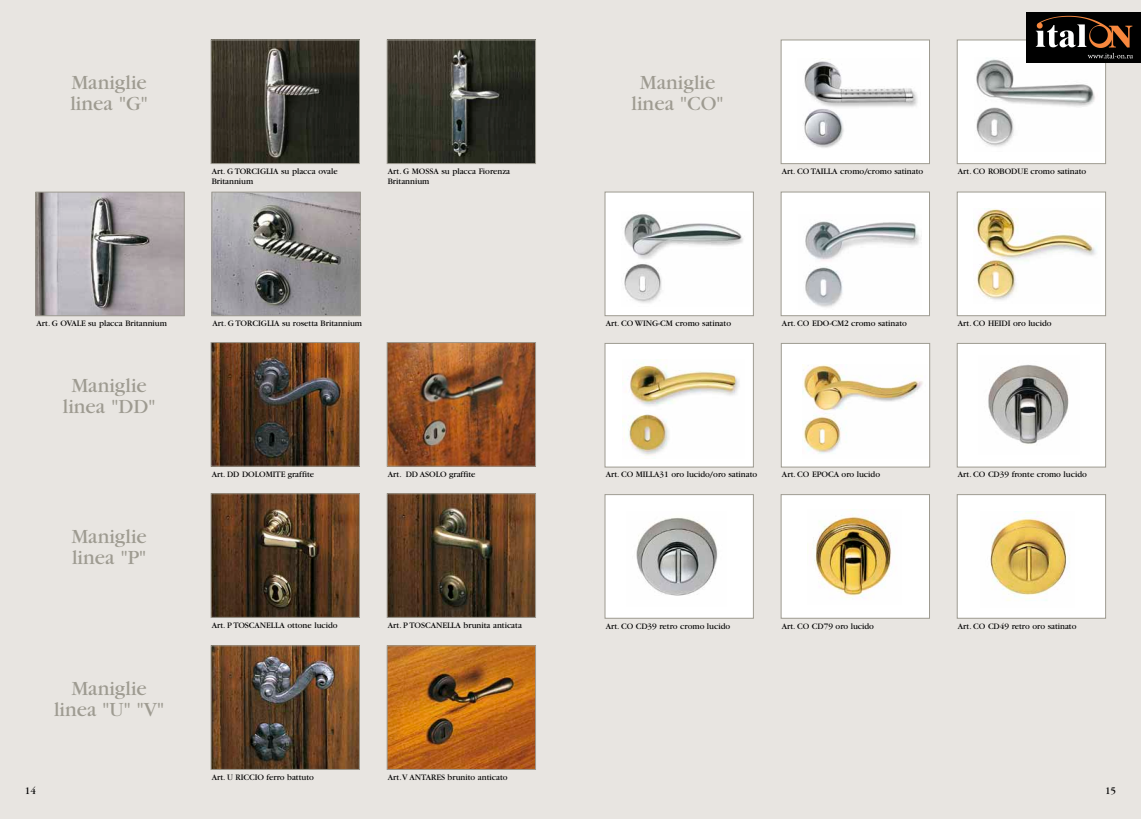
<style>
.page{position:relative;width:1141px;height:819px;background:#e8e5e1}
.page>*{position:absolute;margin:0;border:0;box-sizing:border-box;transform-origin:0 0}
.t1{font:21px/21px "Garamond";color:#9e9b91;text-align:center}
.t2{font:10.5px "Garamond";color:#000}
.t3{font:8.75px/10.5px "Garamond";color:#000}
</style>
<div class="page">
<img style="left:389px;top:42px;width:145px;height:120px">
<div style="left:387px;top:40px;width:149px;height:124px;border:1px solid #9e9b91"></div>
<img style="left:214px;top:194px;width:145px;height:120px">
<div style="left:212px;top:192px;width:149px;height:124px;border:1px solid #9e9b91"></div>
<img style="left:38px;top:194px;width:144px;height:120px">
<div style="left:36px;top:192px;width:148px;height:124px;border:1px solid #9e9b91"></div>
<img style="left:213px;top:42px;width:145px;height:120px">
<div style="left:211px;top:40px;width:149px;height:124px;border:1px solid #9e9b91"></div>
<img style="left:389px;top:344px;width:145px;height:120px">
<div style="left:387px;top:342px;width:149px;height:124px;border:1px solid #9e9b91"></div>
<img style="left:213px;top:344px;width:145px;height:120px">
<div style="left:211px;top:342px;width:149px;height:124px;border:1px solid #9e9b91"></div>
<img style="left:213px;top:495px;width:145px;height:120px">
<div style="left:211px;top:493px;width:149px;height:124px;border:1px solid #9e9b91"></div>
<img style="left:389px;top:495px;width:145px;height:120px">
<div style="left:387px;top:493px;width:149px;height:124px;border:1px solid #9e9b91"></div>
<div style="left:781px;top:343px;width:149px;height:124px;background:#fff"></div>
<img style="left:802px;top:364px;width:121px;height:90px">
<div style="left:781px;top:343px;width:149px;height:124px;border:1px solid #9e9b91"></div>
<div style="left:605px;top:343px;width:148px;height:124px;background:#fff"></div>
<img style="left:623px;top:362px;width:117px;height:94px">
<div style="left:605px;top:343px;width:149px;height:124px;border:1px solid #9e9b91"></div>
<div style="left:781px;top:192px;width:148px;height:124px;background:#fff"></div>
<img style="left:805px;top:221px;width:116px;height:87px">
<div style="left:781px;top:192px;width:149px;height:124px;border:1px solid #9e9b91"></div>
<div style="left:781px;top:40px;width:148px;height:124px;background:#fff"></div>
<img style="left:803px;top:58px;width:115px;height:90px">
<div style="left:781px;top:40px;width:149px;height:124px;border:1px solid #9e9b91"></div>
<div style="left:781px;top:494px;width:148px;height:124px;background:#fff"></div>
<img style="left:813px;top:509px;width:79px;height:89px">
<div style="left:781px;top:494px;width:149px;height:124px;border:1px solid #9e9b91"></div>
<div style="left:957px;top:343px;width:149px;height:124px;background:#fff"></div>
<img style="left:988px;top:364px;width:81px;height:80px">
<div style="left:957px;top:343px;width:149px;height:124px;border:1px solid #9e9b91"></div>
<div style="left:605px;top:192px;width:148px;height:124px;background:#fff"></div>
<img style="left:624px;top:214px;width:119px;height:89px">
<div style="left:605px;top:192px;width:149px;height:124px;border:1px solid #9e9b91"></div>
<div style="left:957px;top:494px;width:149px;height:124px;background:#fff"></div>
<img style="left:990px;top:511px;width:80px;height:90px">
<div style="left:957px;top:494px;width:149px;height:124px;border:1px solid #9e9b91"></div>
<div style="left:605px;top:494px;width:148px;height:124px;background:#fff"></div>
<img style="left:636px;top:517px;width:82px;height:79px">
<div style="left:605px;top:494px;width:149px;height:124px;border:1px solid #9e9b91"></div>
<div style="left:957px;top:192px;width:149px;height:124px;background:#fff"></div>
<img style="left:973px;top:208px;width:124px;height:92px">
<div style="left:957px;top:192px;width:149px;height:124px;border:1px solid #9e9b91"></div>
<div style="left:957px;top:40px;width:149px;height:124px;background:#fff"></div>
<img style="left:976px;top:58px;width:124px;height:89px">
<div style="left:957px;top:40px;width:149px;height:124px;border:1px solid #9e9b91"></div>
<img style="left:389px;top:647px;width:145px;height:120px">
<div style="left:387px;top:645px;width:149px;height:124px;border:1px solid #9e9b91"></div>
<img style="left:213px;top:647px;width:145px;height:120px">
<div style="left:211px;top:645px;width:149px;height:124px;border:1px solid #9e9b91"></div>
<img style="left:1027px;top:13px;width:114px;height:49px">
<h1 class="t1" style="left:70px;top:72px;width:79px;text-align:left">Maniglie linea "G"</h1>
<p class="t3" style="left:212px;top:166px;width:128px">Art. G TORCIGLIA su placca ovale<br>Britannium</p>
<p class="t3" style="left:388px;top:166px;width:124px">Art. G MOSSA su placca Fiorenza<br>Britannium</p>
<p class="t3" style="left:36px;top:318px;width:132px">Art. G OVALE su placca Britannium</p>
<p class="t3" style="left:213px;top:318px;width:151px">Art. G TORCIGLIA su rosetta Britannium</p>
<h1 class="t1" style="left:63px;top:375px;width:94px">Maniglie linea "DD"</h1>
<h1 class="t1" style="left:71px;top:525px;width:77px;text-align:left">Maniglie linea "P"</h1>
<h1 class="t1" style="left:54px;top:677px;width:112px">Maniglie linea "U" "V"</h1>
<p class="t3" style="left:212px;top:468px;width:104px">Art. DD DOLOMITE graffite</p>
<p class="t3" style="left:388px;top:468px;width:89px">Art. DD ASOLO graffite</p>
<p class="t3" style="left:212px;top:620px;width:127px">Art. P TOSCANELLA ottone lucido</p>
<p class="t3" style="left:388px;top:620px;width:136px">Art. P TOSCANELLA brunita anticata</p>
<p class="t3" style="left:212px;top:772px;width:104px">Art. U RICCIO ferro battuto</p>
<p class="t3" style="left:388px;top:772px;width:121px">Art. V ANTARES brunito anticato</p>
<h1 class="t1" style="left:632px;top:72px;width:93px">Maniglie linea "CO"</h1>
<p class="t3" style="left:782px;top:166px;width:143px">Art. CO TAILLA cromo/cromo satinato</p>
<p class="t3" style="left:958px;top:166px;width:130px">Art. CO ROBODUE cromo satinato</p>
<p class="t3" style="left:606px;top:318px;width:127px">Art. CO WING-CM cromo satinato</p>
<p class="t3" style="left:782px;top:318px;width:126px">Art. CO EDO-CM2 cromo satinato</p>
<p class="t3" style="left:958px;top:318px;width:95px">Art. CO HEIDI oro lucido</p>
<p class="t3" style="left:606px;top:469px;width:153px">Art. CO MILLA31 oro lucido/oro satinato</p>
<p class="t3" style="left:782px;top:469px;width:100px">Art. CO EPOCA oro lucido</p>
<p class="t3" style="left:958px;top:469px;width:131px">Art. CO CD39 fronte cromo lucido</p>
<p class="t3" style="left:606px;top:620px;width:126px">Art. CO CD39 retro cromo lucido</p>
<p class="t3" style="left:958px;top:620px;width:120px">Art. CO CD49 retro oro satinato</p>
<p class="t3" style="left:782px;top:620px;width:94px">Art. CO CD79 oro lucido</p>
<p class="t2" style="left:25px;top:785px;width:13px">14</p>
<p class="t2" style="left:1105px;top:785px;width:13px">15</p>
</div>
